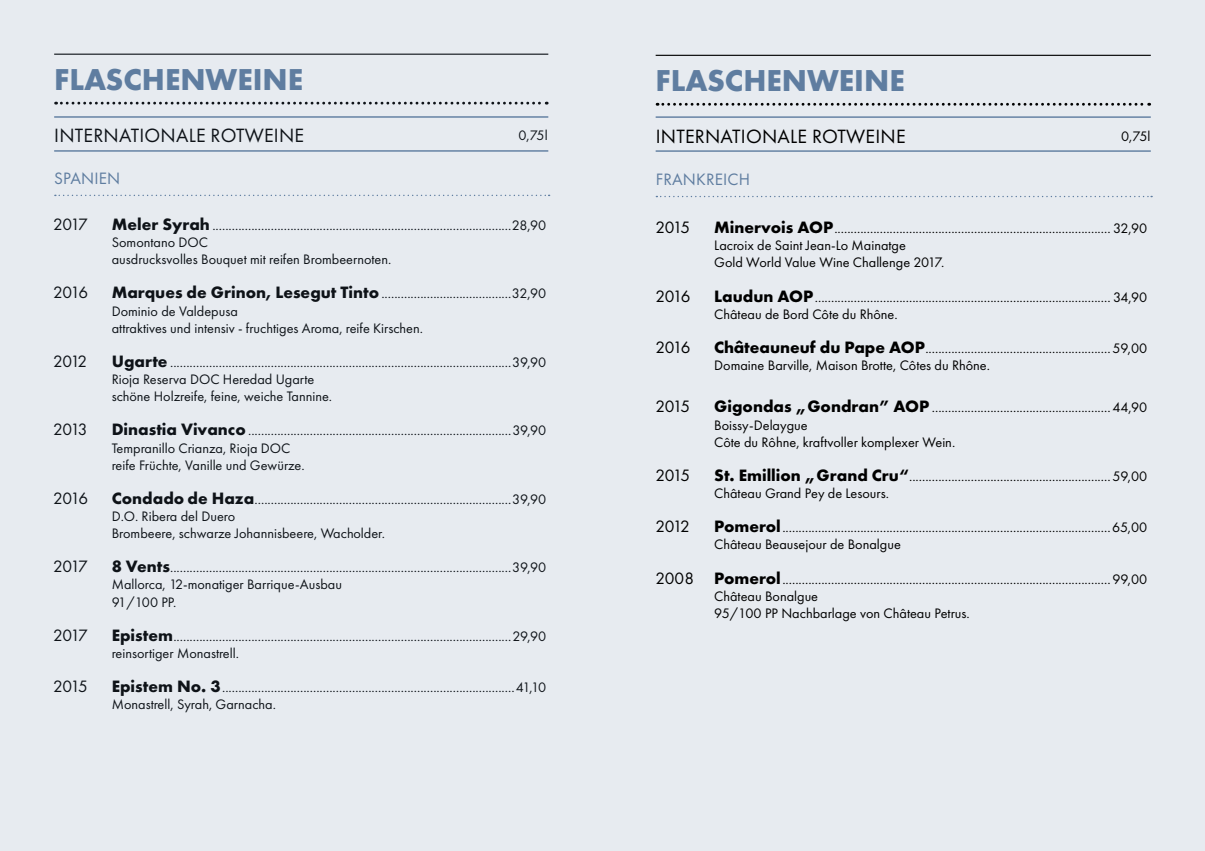
<style>
.page{position:relative;width:1205px;height:851px;background:#fff}
.page>*{position:absolute;margin:0;border:0;box-sizing:border-box;transform-origin:0 0}
.t1{font:700 31.38px "Futura PT";color:#5f7da0}
.t2{font:20px "Futura PT";letter-spacing:.01em;color:#000}
.t3{font:17.12px "Futura PT";letter-spacing:-.1em;color:#000}
.t4{font:17.12px "Futura PT";letter-spacing:.01em;color:#5f7da0}
.t5{font:14.25px/17.1px "Futura PT";color:#000}
.s1{font-weight:700;font-size:17.12px}
.s2{font-size:17.12px}
</style>
<div class="page">
<div style="left:0;top:0;width:1205px;height:850px;background:#e7ebf0"></div>
<hr style="left:656px;top:55px;width:495px;height:1px;background:#000">
<hr style="left:656px;top:116px;width:495px;height:2px;background:#5f7da0">
<hr style="left:656px;top:150px;width:495px;height:2px;background:#5f7da0">
<svg style="left:657px;top:103px;width:492px;height:3px"></svg>
<svg style="left:656px;top:196px;width:496px;height:1px"></svg>
<h1 class="t1" style="left:54px;top:60px;width:250px">FLASCHENWEINE</h1>
<h1 class="t1" style="left:656px;top:61px;width:250px">FLASCHENWEINE</h1>
<h2 class="t2" style="left:54px;top:123px;width:251px">INTERNATIONALE ROTWEINE</h2>
<p class="t5" style="left:518px;top:126px;width:31px">0,75l</p>
<h2 class="t2" style="left:656px;top:124px;width:251px">INTERNATIONALE ROTWEINE</h2>
<p class="t5" style="left:1121px;top:127px;width:31px">0,75l</p>
<p class="t4" style="left:54px;top:168px;width:68px">SPANIEN</p>
<p class="t4" style="left:656px;top:169px;width:96px">FRANKREICH</p>
<p class="t3" style="left:53px;top:214px;width:36px">2017</p>
<p class="t5" style="left:112px;top:217px;width:436px"><span class="s1">Meler Syrah</span> ............................................................................................28,90<br>Somontano DOC<br>ausdrucksvolles Bouquet mit reifen Brombeernoten.</p>
<p class="t3" style="left:53px;top:282px;width:37px">2016</p>
<p class="t5" style="left:112px;top:285px;width:436px"><span class="s1">Marques de Grinon, Lesegut Tinto</span>........................................32,90<br>Dominio de Valdepusa<br>attraktives und intensiv - fruchtiges Aroma, reife Kirschen.</p>
<p class="t3" style="left:53px;top:351px;width:36px">2012</p>
<p class="t5" style="left:112px;top:353px;width:436px"><span class="s1">Ugarte</span> .........................................................................................................39,90<br>Rioja Reserva DOC Heredad Ugarte<br>schöne Holzreife, feine, weiche Tannine.</p>
<p class="t3" style="left:53px;top:419px;width:36px">2013</p>
<p class="t5" style="left:112px;top:422px;width:436px"><span class="s1">Dinastia Vivanco</span> .................................................................................39,90<br>Tempranillo Crianza, Rioja DOC<br>reife Früchte, Vanille und Gewürze.</p>
<p class="t3" style="left:53px;top:488px;width:37px">2016</p>
<p class="t5" style="left:112px;top:490px;width:436px"><span class="s1">Condado de Haza</span>...............................................................................39,90<br>D.O. Ribera del Duero<br>Brombeere, schwarze Johannisbeere, Wacholder.</p>
<p class="t3" style="left:53px;top:556px;width:36px">2017</p>
<p class="t5" style="left:112px;top:559px;width:436px"><span class="s1">8 Vents</span>.........................................................................................................39,90<br>Mallorca, 12-monatiger Barrique-Ausbau<br>91/100 PP.</p>
<p class="t3" style="left:53px;top:624px;width:36px">2017</p>
<p class="t5" style="left:112px;top:627px;width:436px"><span class="s1">Epistem</span>........................................................................................................29,90 reinsortiger Monastrell.</p>
<p class="t3" style="left:53px;top:676px;width:36px">2015</p>
<p class="t5" style="left:112px;top:678px;width:436px"><span class="s1">Epistem No. 3</span>..........................................................................................41,10<br>Monastrell, Syrah, Garnacha.</p>
<p class="t3" style="left:656px;top:217px;width:36px">2015</p>
<p class="t5" style="left:714px;top:220px;width:435px"><span class="s1">Minervois AOP</span>..................................................................................... 32,90<br>Lacroix de Saint Jean-Lo Mainatge<br>Gold World Value Wine Challenge 2017.</p>
<p class="t3" style="left:656px;top:286px;width:37px">2016</p>
<p class="t5" style="left:714px;top:288px;width:435px"><span class="s1">Laudun AOP</span>........................................................................................... 34,90<br>Château de Bord Côte du Rhône.</p>
<p class="t3" style="left:656px;top:337px;width:37px">2016</p>
<p class="t5" style="left:714px;top:339px;width:435px"><span class="s1">Châteauneuf du Pape AOP</span>.........................................................59,00<br>Domaine Barville, Maison Brotte, Côtes du Rhône.</p>
<p class="t3" style="left:656px;top:396px;width:36px">2015</p>
<p class="t5" style="left:714px;top:399px;width:435px"><span class="s1">Gigondas „Gondran” AOP</span> .......................................................44,90<br>Boissy-Delaygue<br>Côte du Rôhne, kraftvoller komplexer Wein.</p>
<p class="t3" style="left:656px;top:465px;width:36px">2015</p>
<p class="t5" style="left:714px;top:467px;width:435px"><span class="s1">St. Emillion „Grand Cru“</span>..............................................................59,00<br>Château Grand Pey de Lesours.</p>
<p class="t3" style="left:656px;top:516px;width:36px">2012</p>
<p class="t5" style="left:714px;top:518px;width:435px"><span class="s1">Pomerol</span>.....................................................................................................65,00<br>Château Beausejour de Bonalgue</p>
<p class="t5" style="left:714px;top:570px;width:435px;text-indent:-59px"><span class="s2">2008</span> <span class="s1">Pomerol</span>.....................................................................................................99,00<br>Château Bonalgue<br>95/100 PP Nachbarlage von Château Petrus.</p>
</div>
